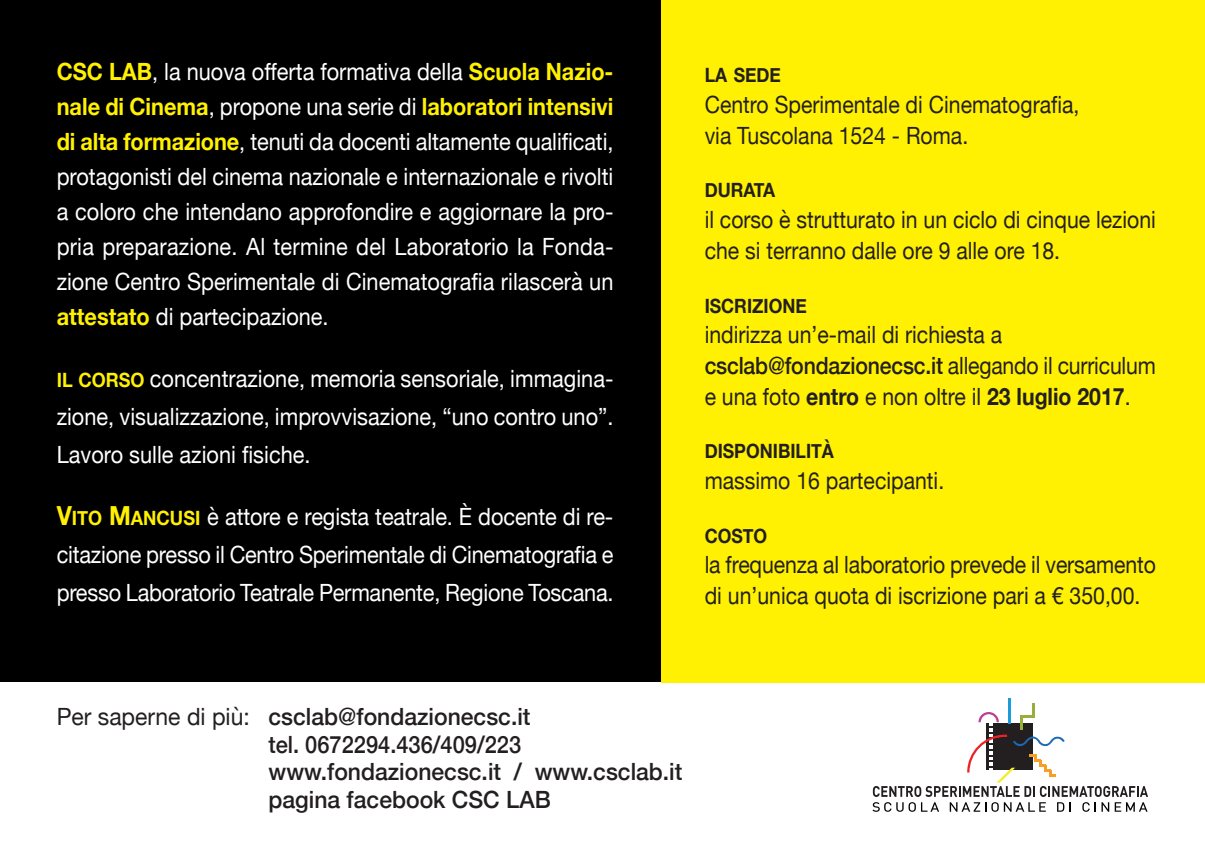
<style>
.page{position:relative;width:1205px;height:851px;background:#fff}
.page>*{position:absolute;margin:0;border:0;box-sizing:border-box;transform-origin:0 0}
.t1{font:23.75px/35px "Helvetica Neue";color:#fff;text-align:justify;scale:.92 1}
.t2{font:23.75px/30.8px "Helvetica Neue";color:#231f20;scale:.89 1}
.t3{font:500 23.75px/27.5px "Helvetica Neue";color:#231f20;scale:.96 1}
.t4{font:700 19.75px "Helvetica Neue";color:#231f20;scale:.89 1}
.s1{font-weight:700;color:#fff101}
.s2{font-weight:700;font-size:19.75px;color:#fff101}
.s3{font-weight:700;font-size:26.25px;color:#fff101}
.s4{font-weight:500}
.s5{font-weight:700}
.s6{font-weight:400}
</style>
<div class="page">
<div style="left:0;top:0;width:661px;height:681px;background:#000"></div>
<div style="left:661px;top:0;width:544px;height:682px;background:#fff101"></div>
<hr style="left:1008px;top:698px;width:2px;height:25px;background:#1a9cd8">
<hr style="left:1032px;top:702px;width:3px;height:15px;background:#98af3b">
<svg style="left:873px;top:712px;width:275px;height:84px"></svg>
<svg style="left:872px;top:802px;width:67px;height:9px"></svg>
<svg style="left:950px;top:802px;width:96px;height:9px"></svg>
<svg style="left:1057px;top:802px;width:14px;height:9px"></svg>
<svg style="left:1082px;top:802px;width:65px;height:9px"></svg>
<p class="t1" style="left:57px;top:54px;width:607px"><span class="s1">csc lab</span>, la nuova offerta formativa della <span class="s1">scuola nazio&shy;nale di cinema</span>, propone una serie di <span class="s1">laboratori intensivi di alta formazione</span>, tenuti da docenti altamente qualificati, protagonisti del cinema nazionale e internazionale e rivolti a coloro che intendano approfondire e aggiornare la pro&shy;pria preparazione. Al termine del Laboratorio la Fonda&shy;zione Centro Sperimentale di Cinematografia rilascerà un <span class="s1">attestato</span> di partecipazione.</p>
<p class="t1" style="left:57px;top:359px;width:607px;line-height:38px"><span class="s2">il corso</span> concentrazione, memoria sensoriale, immagina&shy;zione, visualizzazione, improvvisazione, “uno contro uno”.<br>Lavoro sulle azioni fisiche.</p>
<p class="t1" style="left:57px;top:497px;width:607px;line-height:38px"><span class="s3">V</span><span class="s2">ito</span> <span class="s3">M</span><span class="s2">ancusi</span> è attore e regista teatrale. è docente di re&shy;citazione presso il Centro Sperimentale di Cinematografia e presso Laboratorio Teatrale Permanente, Regione Toscana.</p>
<p class="t4" style="left:705px;top:63px;width:87px">la sede</p>
<p class="t2" style="left:705px;top:89px;width:423px">Centro Sperimentale di Cinematografia, via Tuscolana 1524 - Roma.</p>
<p class="t4" style="left:705px;top:178px;width:81px">durata</p>
<p class="t2" style="left:705px;top:204px;width:508px">il corso è strutturato in un ciclo di cinque lezioni che si terranno dalle ore 9 alle ore 18.</p>
<p class="t4" style="left:705px;top:293px;width:116px">iscrizione</p>
<p class="t2" style="left:705px;top:319px;width:508px">indirizza un’e-mail di richiesta a <span class="s4">csclab@fondazionecsc.it</span> allegando il curriculum e una foto <span class="s5">entro</span> e non oltre il <span class="s5">23 luglio 2017</span>.</p>
<p class="t4" style="left:705px;top:439px;width:147px">disponibilità</p>
<p class="t2" style="left:705px;top:465px;width:271px">massimo 16 partecipanti.</p>
<p class="t4" style="left:705px;top:523px;width:72px">costo</p>
<p class="t2" style="left:705px;top:549px;width:508px">la frequenza al laboratorio prevede il versamento di un’unica quota di iscrizione pari a € 350,00.</p>
<p class="t3" style="left:268px;top:702px;width:433px;text-indent:-212px"><span class="s6">Per saperne di più:</span> csclab@fondazionecsc.it<br>tel. 0672294.436/409/223 www.fondazionecsc.it / www.csclab.it pagina facebook CSC LAB</p>
</div>
